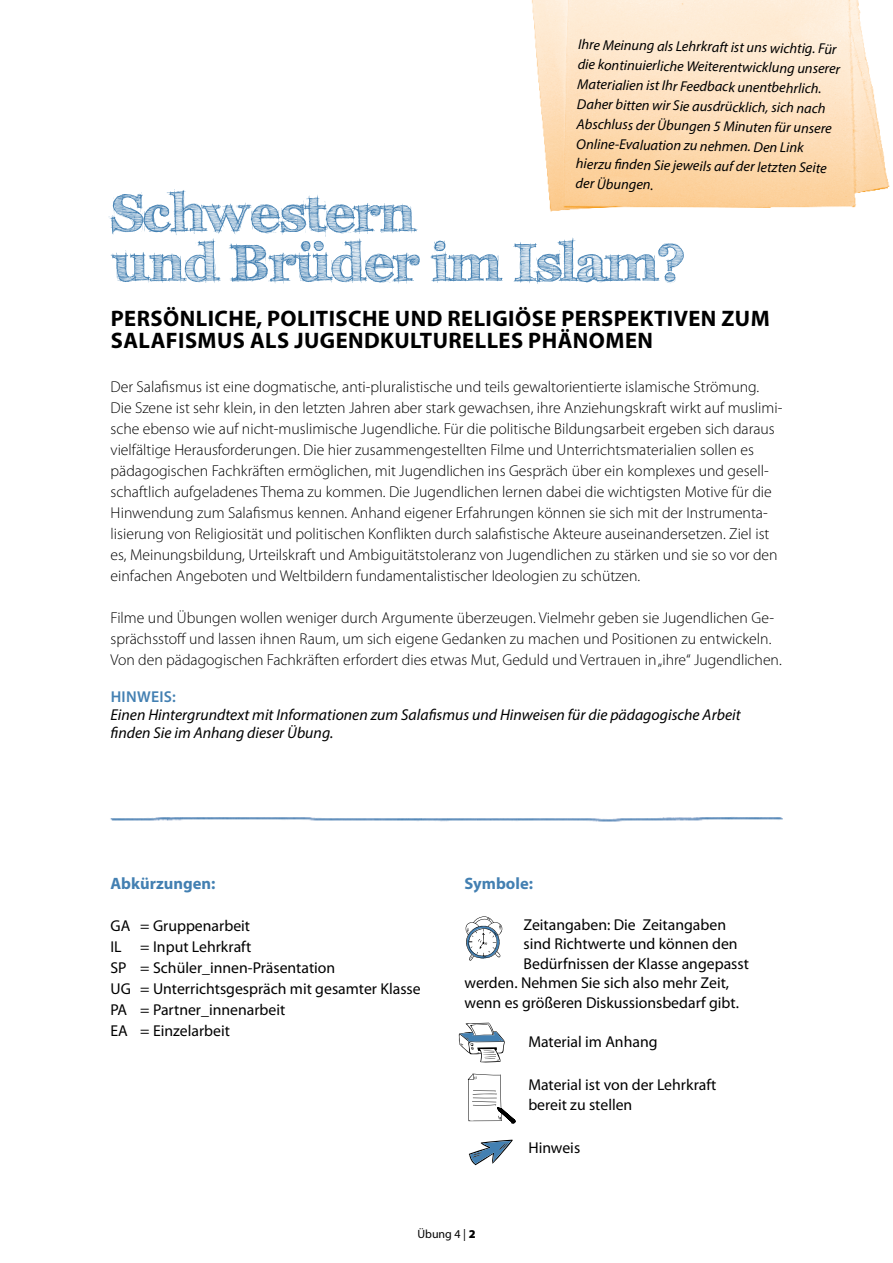
<style>
.page{position:relative;width:893px;height:1263px;background:#fff}
.page>*{position:absolute;margin:0;border:0;box-sizing:border-box;transform-origin:0 0}
.t1{font:700 52.5px/49.5px "FFF Tusj";color:#4380b2}
.t2{font:700 22.5px/22.5px "Myriad Pro";letter-spacing:.02em;color:#000}
.t3{font:700 16.5px "Myriad Pro";color:#4380b2}
.t4{font:300 15.75px/21px "Myriad Pro";color:#000}
.t5{font:15.75px/21px "Myriad Pro";color:#000}
.t6{font:italic 15.75px/18px "Myriad Pro";color:#000}
.t7{font:600 15.75px "Myriad Pro";letter-spacing:.02em;color:#4380b2}
.t8{font:italic 14.4px/19.8px "Myriad Pro";color:#000}
.t9{font:12px "Myriad Pro";color:#000}
.s1{font-weight:900}
</style>
<div class="page">
<img style="left:531px;top:0;width:359px;height:212px">
<svg style="left:465px;top:916px;width:38px;height:45px"></svg>
<svg style="left:458px;top:1023px;width:47px;height:40px"></svg>
<svg style="left:469px;top:1139px;width:44px;height:26px"></svg>
<svg style="left:468px;top:1073px;width:48px;height:50px"></svg>
<img style="left:110px;top:817px;width:673px;height:5px">
<p class="t8" style="left:578px;top:34px;width:264px;rotate:1deg">Ihre Meinung als Lehrkraft ist uns wichtig. Für die kontinuierliche Weiterentwicklung unserer Materialien ist Ihr Feedback unentbehrlich.<br>Daher bitten wir Sie ausdrücklich, sich nach Abschluss der Übungen 5 Minuten für unsere Online-Evaluation zu nehmen. Den Link hierzu fi nden Sie jeweils auf der letzten Seite der Übungen.</p>
<h1 class="t1" style="left:111px;top:188px;width:577px">Schwestern<br>und Brüder im Islam?</h1>
<h2 class="t2" style="left:111px;top:306px;width:660px">PERSÖNLICHE, POLITISCHE UND RELIGIÖSE PERSPEKTIVEN ZUM<br>SALAFISMUS ALS JUGENDKULTURELLES PHÄNOMEN</h2>
<p class="t4" style="left:111px;top:376px;width:673px">Der Salafismus ist eine dogmatische, anti-pluralistische und teils gewaltorientierte islamische Strömung.<br>Die Szene ist sehr klein, in den letzten Jahren aber stark gewachsen, ihre Anziehungskraft wirkt auf muslimi&shy;sche ebenso wie auf nicht-muslimische Jugendliche. Für die politische Bildungsarbeit ergeben sich daraus vielfältige Herausforderungen. Die hier zusammengestellten Filme und Unterrichtsmaterialien sollen es pädagogischen Fachkräften ermöglichen, mit Jugendlichen ins Gespräch über ein komplexes und gesell&shy;schaftlich aufgeladenes Thema zu kommen. Die Jugendlichen lernen dabei die wichtigsten Motive für die Hinwendung zum Salafismus kennen. Anhand eigener Erfahrungen können sie sich mit der Instrumenta&shy;lisierung von Religiosität und politischen Konflikten durch salafistische Akteure auseinandersetzen. Ziel ist es, Meinungsbildung, Urteilskraft und Ambiguitätstoleranz von Jugendlichen zu stärken und sie so vor den einfachen Angeboten und Weltbildern fundamentalistischer Ideologien zu schützen.</p>
<p class="t4" style="left:111px;top:607px;width:673px">Filme und Übungen wollen weniger durch Argumente überzeugen. Vielmehr geben sie Jugendlichen Ge&shy;sprächsstoff und lassen ihnen Raum, um sich eigene Gedanken zu machen und Positionen zu entwickeln.<br>Von den pädagogischen Fachkräften erfordert dies etwas Mut, Geduld und Vertrauen in „ihre“ Jugendlichen.</p>
<p class="t7" style="left:111px;top:687px;width:67px">HINWEIS:</p>
<p class="t6" style="left:111px;top:705px;width:632px">Einen Hintergrundtext mit Informationen zum Salafismus und Hinweisen für die pädagogische Arbeit finden Sie im Anhang dieser Übung.</p>
<p class="t3" style="left:111px;top:873px;width:106px">Abkürzungen:</p>
<p class="t5" style="left:111px;top:915px;width:312px">GA = Gruppenarbeit<br>IL = Input Lehrkraft<br>SP = Schüler_innen-Präsentation<br>UG = Unterrichtsgespräch mit gesamter Klasse<br>PA = Partner_innenarbeit<br>EA = Einzelarbeit</p>
<p class="t3" style="left:465px;top:873px;width:70px">Symbole:</p>
<p class="t5" style="left:523px;top:914px;width:204px">Zeitangaben: Die Zeitangaben</p>
<p class="t5" style="left:523px;top:933px;width:216px">sind Richtwerte und können den</p>
<p class="t5" style="left:523px;top:953px;width:227px">Bedürfnissen der Klasse angepasst</p>
<p class="t5" style="left:465px;top:972px;width:266px">werden. Nehmen Sie sich also mehr Zeit,</p>
<p class="t5" style="left:465px;top:992px;width:276px">wenn es größeren Diskussionsbedarf gibt.</p>
<p class="t5" style="left:528px;top:1031px;width:131px">Material im Anhang</p>
<p class="t5" style="left:528px;top:1075px;width:190px;line-height:19.5px">Material ist von der Lehrkraft bereit zu stellen</p>
<p class="t5" style="left:528px;top:1137px;width:53px">Hinweis</p>
<p class="t9" style="left:417px;top:1226px;width:60px">Übung 4 | <span class="s1">2</span></p>
</div>
